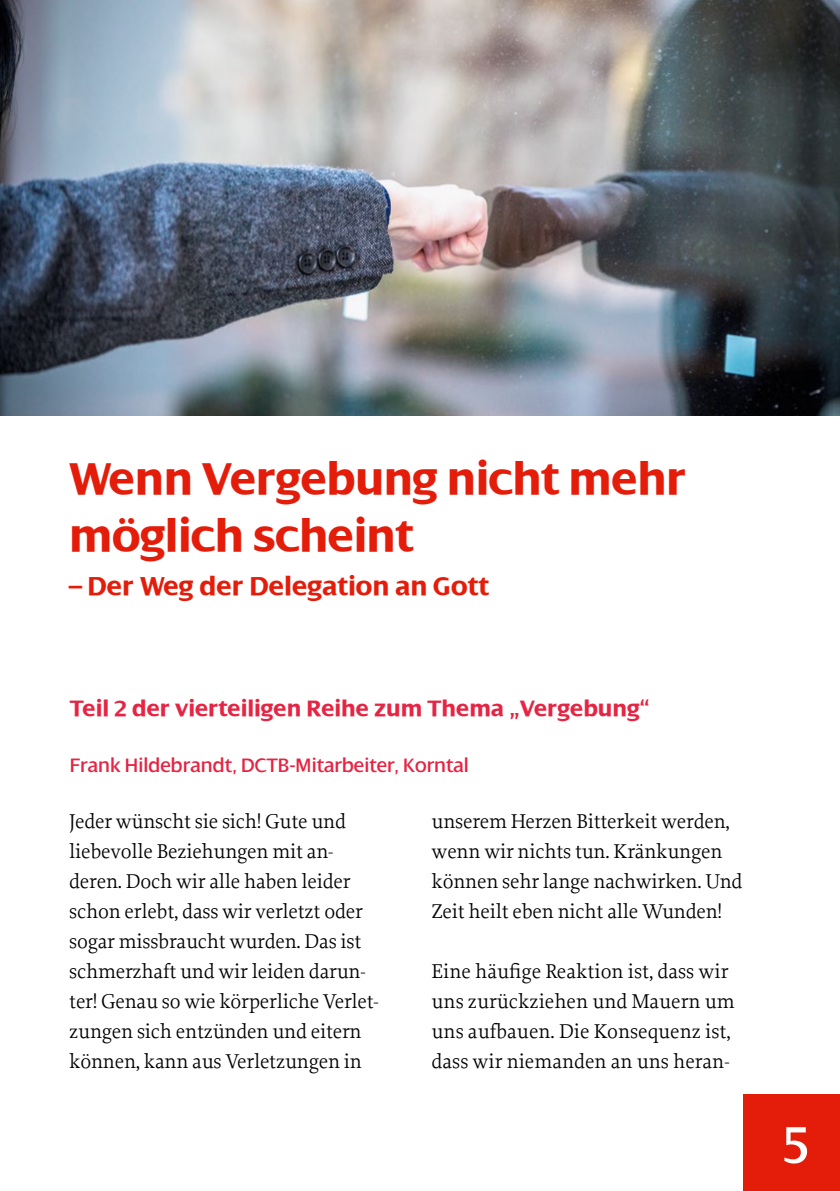
<style>
.page{position:relative;width:840px;height:1191px;background:#fff}
.page>*{position:absolute;margin:0;border:0;box-sizing:border-box;transform-origin:0 0}
.t1{font:55.4px "Dialog";color:#fff}
.t2{font:700 48px/57.6px "Dialog";letter-spacing:-.01em;color:#e41d0b}
.t3{font:700 28px "Dialog";color:#e41d0b}
.t4{font:700 24px "Dialog";color:#e62443}
.t5{font:21px/30px "Proforma";letter-spacing:-.01em;color:#000}
.t6{font:21px "Dialog";color:#e62443}
</style>
<div class="page">
<div style="left:743px;top:1094px;width:96px;height:97px;background:#e41d0b"></div>
<img style="left:0;top:0;width:839px;height:415px">
<h2 class="t2" style="left:69px;top:450px;width:618px">Wenn Vergebung nicht mehr möglich scheint</h2>
<h3 class="t3" style="left:69px;top:571px;width:421px">– Der Weg der Delegation an Gott</h3>
<p class="t4" style="left:70px;top:695px;width:581px">Teil 2 der vierteiligen Reihe zum Thema „Vergebung“</p>
<p class="t6" style="left:70px;top:754px;width:400px">Frank Hildebrandt, DCTB-Mitarbeiter, Korntal</p>
<p class="t5" style="left:69px;top:806px;width:311px">Jeder wünscht sie sich! Gute und liebevolle Beziehungen mit an&shy;deren. Doch wir alle haben leider schon erlebt, dass wir verletzt oder sogar missbraucht wurden. Das ist schmerzhaft und wir leiden darun&shy;ter! Genau so wie körperliche Verlet&shy;zungen sich entzünden und eitern können, kann aus Verletzungen in</p>
<p class="t5" style="left:431px;top:806px;width:312px">unserem Herzen Bitterkeit werden, wenn wir nichts tun. Kränkungen können sehr lange nachwirken. Und Zeit heilt eben nicht alle Wunden!</p>
<p class="t5" style="left:431px;top:956px;width:304px">Eine häufige Reaktion ist, dass wir uns zurückziehen und Mauern um uns aufbauen. Die Konsequenz ist, dass wir niemanden an uns heran-</p>
<h1 class="t1" style="left:781px;top:1115px;width:29px">5</h1>
</div>
